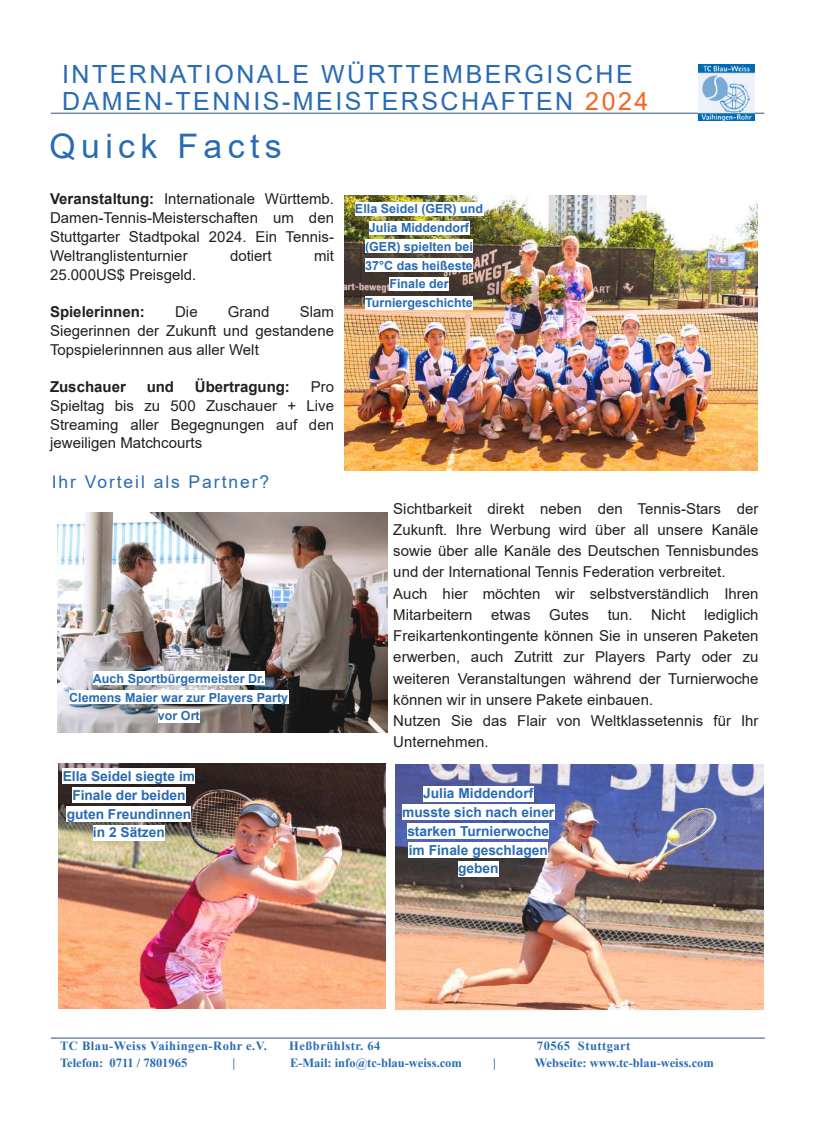
<style>
.page{position:relative;width:815px;height:1124px;background:#fff}
.page>*{position:absolute;margin:0;border:0;box-sizing:border-box;transform-origin:0 0}
.t1{font:33.75px "Arial";letter-spacing:.16em;color:#286bb4}
.t2{font:25px/27.5px "Arial";letter-spacing:.1em;color:#286bb4}
.t3{font:17.5px "Arial";letter-spacing:.11em;color:#286bb4}
.t4{font:15px/21.2px "Arial";color:#231f20;text-align:justify}
.t5{font:700 15px "Arial";color:#231f20}
.t6{font:700 13.75px/18.8px "Arial";color:#286bb4;text-align:center}
.t7{font:700 12.5px/18.8px "Arial";letter-spacing:.005em;color:#286bb4;text-align:center}
.t8{font:700 12.5px "Times New Roman";letter-spacing:.005em;color:#286bb4}
.t9{font:700 12.5px "Times New Roman";letter-spacing:.04em;color:#286bb4}
.t10{font:700 12.5px "Times New Roman";letter-spacing:.045em;color:#286bb4}
.s1{color:#f36521}
.s2{font-weight:700}
</style>
<div class="page">
<hr style="left:51px;top:1037px;width:714px;height:1px;background:#5c719d">
<hr style="left:51px;top:113px;width:713px;height:1px;background:#5c719d">
<img style="left:699px;top:64px;width:55px;height:57px">
<img style="left:344px;top:195px;width:414px;height:275px">
<img style="left:58px;top:512px;width:330px;height:220px">
<img style="left:396px;top:764px;width:367px;height:245px">
<img style="left:59px;top:763px;width:327px;height:245px">
<div style="left:355px;top:202px;width:128px;height:14px;background:#fff"></div>
<div style="left:369px;top:221px;width:100px;height:14px;background:#fff"></div>
<div style="left:365px;top:239px;width:108px;height:14px;background:#fff"></div>
<div style="left:365px;top:258px;width:108px;height:14px;background:#fff"></div>
<div style="left:389px;top:277px;width:60px;height:14px;background:#fff"></div>
<div style="left:365px;top:296px;width:108px;height:14px;background:#fff"></div>
<div style="left:93px;top:671px;width:172px;height:14px;background:#fff"></div>
<div style="left:69px;top:690px;width:219px;height:14px;background:#fff"></div>
<div style="left:158px;top:709px;width:42px;height:13px;background:#fff"></div>
<div style="left:63px;top:768px;width:132px;height:16px;background:#fff"></div>
<div style="left:72px;top:787px;width:113px;height:15px;background:#fff"></div>
<div style="left:67px;top:806px;width:124px;height:15px;background:#fff"></div>
<div style="left:93px;top:824px;width:72px;height:16px;background:#fff"></div>
<div style="left:423px;top:785px;width:110px;height:16px;background:#fff"></div>
<div style="left:402px;top:804px;width:152px;height:15px;background:#fff"></div>
<div style="left:407px;top:823px;width:142px;height:15px;background:#fff"></div>
<div style="left:409px;top:842px;width:139px;height:15px;background:#fff"></div>
<div style="left:458px;top:860px;width:40px;height:16px;background:#fff"></div>
<h2 class="t2" style="left:62px;top:60px;width:588px">INTERNATIONALE WÜRTTEMBERGISCHE<br>DAMEN-TENNIS-MEISTERSCHAFTEN <span class="s1">2024</span></h2>
<h1 class="t1" style="left:50px;top:127px;width:234px">Quick Facts</h1>
<p class="t4" style="left:50px;top:190px;width:286px;line-height:18.8px"><span class="s2">Veranstaltung:</span> Internationale Württemb.<br>Damen-Tennis-Meisterschaften um den Stuttgarter Stadtpokal 2024. Ein Tennis-Weltranglistenturnier</p>
<p class="t4" style="left:230px;top:245px;width:43px">dotiert</p>
<p class="t4" style="left:314px;top:245px;width:22px">mit</p>
<p class="t4" style="left:50px;top:263px;width:148px">25.000US$ Preisgeld.</p>
<p class="t5" style="left:50px;top:303px;width:96px">Spielerinnen:</p>
<p class="t4" style="left:175px;top:301px;width:24px">Die</p>
<p class="t4" style="left:228px;top:301px;width:43px">Grand</p>
<p class="t4" style="left:50px;top:302px;width:286px;line-height:18.8px;text-indent:250px">Slam Siegerinnen der Zukunft und gestandene Topspielerinnnen aus aller Welt</p>
<p class="t5" style="left:50px;top:378px;width:77px">Zuschauer</p>
<p class="t5" style="left:147px;top:378px;width:29px">und</p>
<p class="t5" style="left:195px;top:378px;width:96px">Übertragung:</p>
<p class="t4" style="left:50px;top:377px;width:286px;line-height:18.8px;text-indent:261px">Pro Spieltag bis zu 500 Zuschauer + Live Streaming aller Begegnungen auf den jeweiligen Matchcourts</p>
<p class="t3" style="left:52px;top:472px;width:219px">Ihr Vorteil als Partner?</p>
<p class="t7" style="left:69px;top:669px;width:220px">Auch Sportbürgermeister Dr.<br>Clemens Maier war zur Players Party vor Ort</p>
<p class="t6" style="left:63px;top:766px;width:134px">Ella Seidel siegte im<br>Finale der beiden guten Freundinnen in 2 Sätzen</p>
<p class="t7" style="left:355px;top:199px;width:130px">Ella Seidel (GER) und<br>Julia Middendorf (GER) spielten bei<br>37°C das heißeste<br>Finale der<br>Turniergeschichte</p>
<p class="t4" style="left:393px;top:497px;width:367px;text-align:left">Sichtbarkeit direkt neben den Tennis-Stars der Zukunft. Ihre Werbung wird über all unsere Kanäle sowie über alle Kanäle des Deutschen Tennisbundes und der International Tennis Federation verbreitet.<br>Auch hier möchten wir selbstverständlich Ihren Mitarbeitern etwas Gutes tun. Nicht lediglich Freikartenkontingente können Sie in unseren Paketen erwerben, auch Zutritt zur Players Party oder zu weiteren Veranstaltungen während der Turnierwoche können wir in unsere Pakete einbauen.<br>Nutzen Sie das Flair von Weltklassetennis für Ihr Unternehmen.</p>
<p class="t6" style="left:402px;top:784px;width:154px">Julia Middendorf musste sich nach einer starken Turnierwoche im Finale geschlagen geben</p>
<p class="t9" style="left:60px;top:1039px;width:208px">TC Blau-Weiss Vaihingen-Rohr e.V.</p>
<p class="t10" style="left:289px;top:1039px;width:93px">Heßbrühlstr. 64</p>
<p class="t9" style="left:537px;top:1039px;width:95px">70565 Stuttgart</p>
<p class="t8" style="left:60px;top:1055px;width:129px">Telefon: 0711 / 7801965</p>
<p class="t8" style="left:233px;top:1055px;width:4px">|</p>
<p class="t8" style="left:290px;top:1055px;width:173px">E-Mail: info@tc-blau-weiss.com</p>
<p class="t8" style="left:493px;top:1055px;width:4px">|</p>
<p class="t8" style="left:535px;top:1055px;width:181px">Webseite: www.tc-blau-weiss.com</p>
</div>
